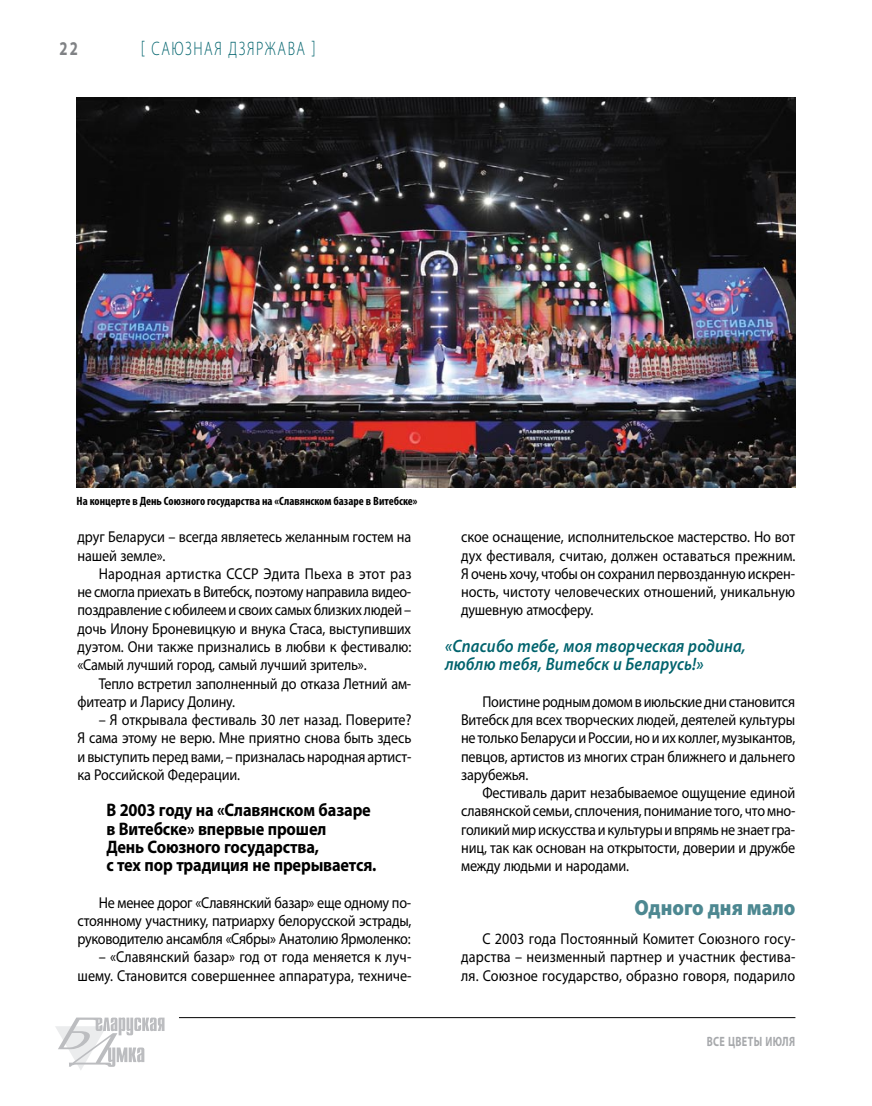
<style>
.page{position:relative;width:872px;height:1106px;background:#fff}
.page>*{position:absolute;margin:0;border:0;box-sizing:border-box;transform-origin:0 0}
.t1{font:900 21.9px "Myriad Pro";color:#4d8891;scale:.9 1}
.t2{font:300 19.5px "Myriad Pro";letter-spacing:.11em;color:#00636d;scale:.75 1}
.t3{font:700 19.5px "Myriad Pro";color:#808285;scale:.75 1}
.t4{font:700 18.15px/18.3px "Myriad Pro";letter-spacing:-.01em;color:#000;scale:.9 1}
.t5{font:italic 600 18px/18.3px "Myriad Pro";letter-spacing:.01em;color:#00636d;scale:.9 1}
.t6{font:15.75px/18.3px "Myriad Pro";letter-spacing:-.01em;color:#000;text-align:justify;scale:.9 1}
.t7{font:700 13.5px "Myriad Pro";letter-spacing:.04em;color:#a7a9ac;scale:.75 1}
.t8{font:700 condensed 12px "Myriad Pro";color:#000}
</style>
<div class="page">
<hr style="left:179px;top:1017px;width:616px;height:1px;background:#000">
<svg style="left:55px;top:1017px;width:109px;height:53px"></svg>
<img style="left:77px;top:97px;width:718px;height:390px">
<p class="t3" style="left:60px;top:36px;width:26px">22</p>
<p class="t2" style="left:141px;top:38px;width:234px">[ Саюзная дзяржава ]</p>
<p class="t8" style="left:77px;top:493px;width:342px">На концерте в День Союзного государства на «Славянском базаре в Витебске»</p>
<p class="t6" style="left:77px;top:527px;width:372px">друг Беларуси – всегда являетесь желанным гостем на нашей земле».</p>
<p class="t6" style="left:77px;top:564px;width:373px;text-indent:21px">Народная артистка СССР Эдита Пьеха в этот раз не смогла приехать в Витебск, поэтому направила видео&shy;поздравление с юбилеем и своих самых близких людей – дочь Илону Броневицкую и внука Стаса, выступивших дуэтом. Они также признались в любви к фестивалю: «Самый лучший город, самый лучший зритель».</p>
<p class="t6" style="left:77px;top:674px;width:372px;text-indent:21px">Тепло встретил заполненный до отказа Летний ам&shy;фитеатр и Ларису Долину.</p>
<p class="t6" style="left:77px;top:710px;width:372px;text-indent:21px">– Я открывала фестиваль 30 лет назад. Поверите?<br>Я сама этому не верю. Мне приятно снова быть здесь и выступить перед вами, – призналась народная артист&shy;ка Российской Федерации.</p>
<p class="t4" style="left:106px;top:800px;width:302px">В 2003 году на «Славянском базаре в Витебске» впервые прошел<br>День Союзного государства,<br>с тех пор традиция не прерывается.</p>
<p class="t6" style="left:77px;top:893px;width:373px;text-indent:21px">Не менее дорог «Славянский базар» еще одному по&shy;стоянному участнику, патриарху белорусской эстрады, руководителю ансамбля «Сябры» Анатолию Ярмоленко:</p>
<p class="t6" style="left:77px;top:947px;width:373px;text-align:right">– «Славянский базар» год от года меняется к луч&shy;шему. Становится совершеннее аппаратура, техниче-</p>
<p class="t6" style="left:461px;top:527px;width:373px">ское оснащение, исполнительское мастерство. Но вот дух фестиваля, считаю, должен оставаться прежним.<br>Я очень хочу, чтобы он сохранил первозданную искрен&shy;ность, чистоту человеческих отношений, уникальную душевную атмосферу.</p>
<p class="t5" style="left:445px;top:636px;width:335px">«Спасибо тебе, моя творческая родина, люблю тебя, Витебск и Беларусь!»</p>
<p class="t6" style="left:461px;top:692px;width:373px;text-indent:21px">Поистине родным домом в июльские дни становится Витебск для всех творческих людей, деятелей культуры не только Беларуси и России, но и их коллег, музыкантов, певцов, артистов из многих стран ближнего и дальнего зарубежья.</p>
<p class="t6" style="left:461px;top:783px;width:373px;text-indent:21px">Фестиваль дарит незабываемое ощущение единой славянской семьи, сплочения, понимание того, что мно&shy;голикий мир искусства и культуры и впрямь не знает гра&shy;ниц, так как основан на открытости, доверии и дружбе между людьми и народами.</p>
<h1 class="t1" style="left:634px;top:895px;width:180px">Одного дня мало</h1>
<p class="t6" style="left:461px;top:929px;width:373px;text-indent:21px">С 2003 года Постоянный Комитет Союзного госу&shy;дарства – неизменный партнер и участник фестива&shy;ля. Союзное государство, образно говоря, подарило</p>
<p class="t7" style="left:706px;top:1032px;width:119px">Все цветы июля</p>
</div>
